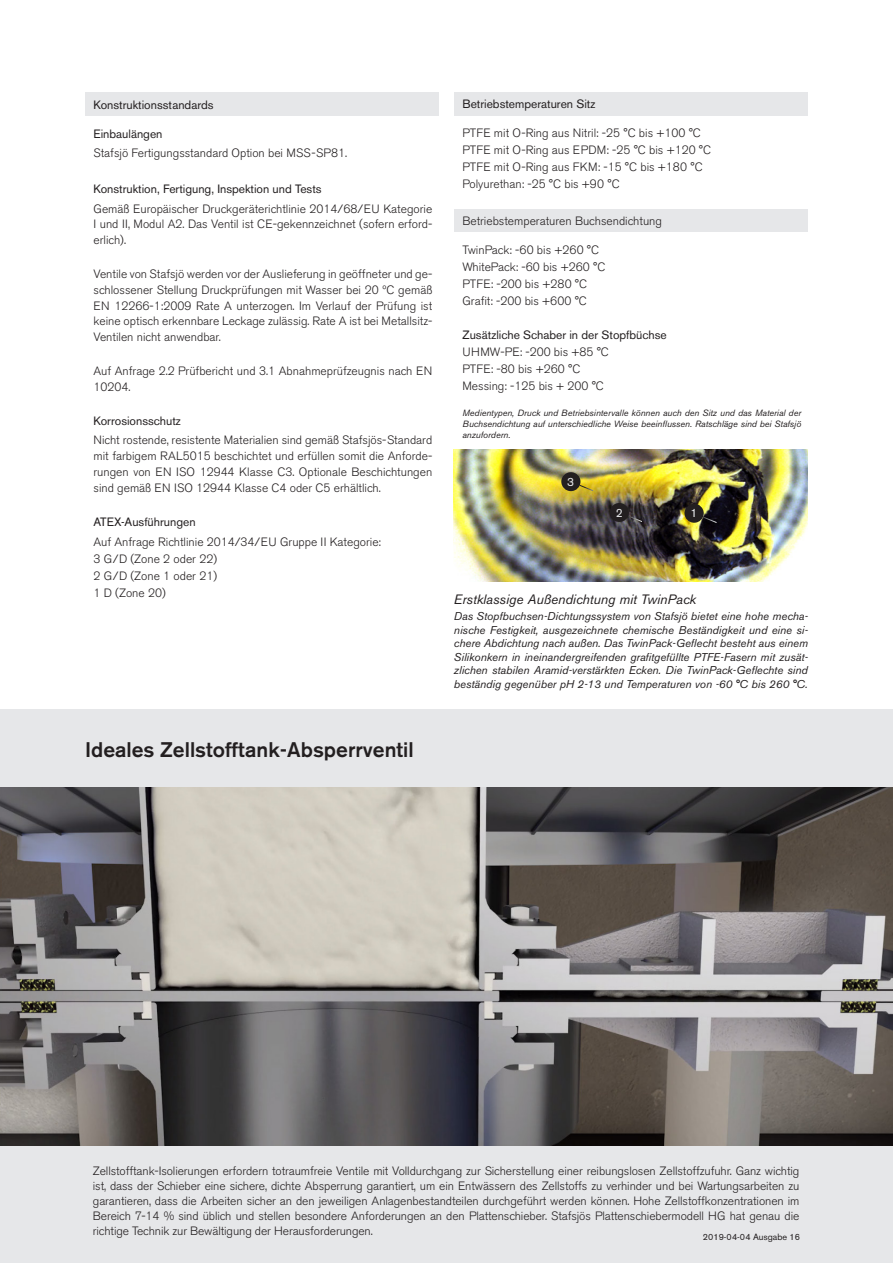
<style>
.page{position:relative;width:893px;height:1263px;background:#fff}
.page>*{position:absolute;margin:0;border:0;box-sizing:border-box;transform-origin:0 0}
.RUBRIK{font:500 21px "Akzidenz Grotesk BE";color:#231f20}
.Tabell_-_Brödtext{font:italic 13.5px "Akzidenz Grotesk BE";color:#231f20}
.Tabell_-_Brödtext-2{font:300 12px/15.8px "Akzidenz Grotesk BE";color:#231f20;text-align:justify}
.EN_-_Bildbrödtext{font:300 12px/15px "Akzidenz Grotesk BE";letter-spacing:-.005em;color:#231f20;text-align:justify}
.Tabell_-_GRÅ_RUTA_8{font:12px "Akzidenz Grotesk BE";color:#231f20}
.Tabell_-_Brödtext-3{font:12px "Akzidenz Grotesk BE";color:#231f20}
.RUBRIK-2{font:12px "Akzidenz Grotesk BE";color:#e6e7e9}
.Tabell_-_Brödtext-4{font:italic 11.25px/13.5px "Akzidenz Grotesk BE";color:#231f20;text-align:justify}
.Kursiv_text_6_pt{font:italic 9px/10.8px "Akzidenz Grotesk BE";color:#231f20;text-align:justify}
.t1{font:9px "Akzidenz Grotesk BE";color:#231f20}
</style>
<div class="page">
<div style="left:0;top:710px;width:893px;height:553px;background:#e6e7e9"></div>
<img style="left:0;top:788px;width:893px;height:357px">
<img style="left:454px;top:450px;width:354px;height:132px">
<div style="left:684px;top:504px;width:20px;height:19px;background:#231f20;border-radius:50%"></div>
<div style="left:610px;top:503px;width:19px;height:19px;background:#231f20;border-radius:50%"></div>
<div style="left:561px;top:472px;width:19px;height:19px;background:#231f20;border-radius:50%"></div>
<svg style="left:627px;top:515px;width:16px;height:8px"></svg>
<svg style="left:579px;top:484px;width:15px;height:8px"></svg>
<svg style="left:702px;top:516px;width:15px;height:7px"></svg>
<div style="left:85px;top:92px;width:353px;height:24px;background:#e6e7e9"></div>
<div style="left:454px;top:92px;width:353px;height:23px;background:#e6e7e9"></div>
<div style="left:454px;top:210px;width:353px;height:22px;background:#e6e7e9"></div>
<p class="Tabell_-_GRÅ_RUTA_8" style="left:94px;top:97px;width:122px">Konstruktionsstandards</p>
<p class="Tabell_-_GRÅ_RUTA_8" style="left:94px;top:126px;width:70px">Einbaulängen</p>
<p class="Tabell_-_Brödtext-2" style="left:94px;top:145px;width:255px">Stafsjö Fertigungsstandard Option bei MSS-SP81.</p>
<p class="Tabell_-_GRÅ_RUTA_8" style="left:94px;top:182px;width:230px">Konstruktion, Fertigung, Inspektion und Tests</p>
<p class="Tabell_-_Brödtext-2" style="left:94px;top:201px;width:340px">Gemäß Europäischer Druckgeräterichtlinie 2014/68/EU Kategorie I und II, Modul A2. Das Ventil ist CE-gekennzeichnet (sofern erford&shy;erlich).</p>
<p class="Tabell_-_Brödtext-2" style="left:94px;top:266px;width:340px">Ventile von Stafsjö werden vor der Auslieferung in geöffneter und ge&shy;schlossener Stellung Druckprüfungen mit Wasser bei 20 ºC gemäß EN 12266-1:2009 Rate A unterzogen. Im Verlauf der Prüfung ist keine optisch erkennbare Leckage zulässig. Rate A ist bei Metallsitz-Ventilen nicht anwendbar.</p>
<p class="Tabell_-_Brödtext-2" style="left:94px;top:363px;width:340px">Auf Anfrage 2.2 Prüfbericht und 3.1 Abnahmeprüfzeugnis nach EN<br>10204.</p>
<p class="Tabell_-_GRÅ_RUTA_8" style="left:94px;top:414px;width:89px">Korrosionsschutz</p>
<p class="Tabell_-_Brödtext-2" style="left:94px;top:433px;width:340px">Nicht rostende, resistente Materialien sind gemäß Stafsjös-Standard mit farbigem RAL5015 beschichtet und erfüllen somit die Anforde&shy;rungen von EN ISO 12944 Klasse C3. Optionale Beschichtungen sind gemäß EN ISO 12944 Klasse C4 oder C5 erhältlich.</p>
<p class="Tabell_-_GRÅ_RUTA_8" style="left:94px;top:515px;width:104px">ATEX-Ausführungen</p>
<p class="Tabell_-_Brödtext-2" style="left:94px;top:534px;width:289px">Auf Anfrage Richtlinie 2014/34/EU Gruppe II Kategorie:</p>
<p class="Tabell_-_Brödtext-2" style="left:94px;top:551px;width:125px">3 G/D (Zone 2 oder 22)</p>
<p class="Tabell_-_Brödtext-2" style="left:94px;top:568px;width:125px">2 G/D (Zone 1 oder 21)</p>
<p class="Tabell_-_Brödtext-2" style="left:94px;top:585px;width:74px">1 D (Zone 20)</p>
<p class="RUBRIK" style="left:85px;top:737px;width:330px">Ideales Zellstofftank-Absperrventil</p>
<p class="Tabell_-_GRÅ_RUTA_8" style="left:462px;top:97px;width:135px">Betriebstemperaturen Sitz</p>
<p class="Tabell_-_Brödtext-2" style="left:462px;top:125px;width:240px">PTFE mit O-Ring aus Nitril: -25 °C bis +100 °C</p>
<p class="Tabell_-_Brödtext-2" style="left:462px;top:142px;width:250px">PTFE mit O-Ring aus EPDM: -25 °C bis +120 °C</p>
<p class="Tabell_-_Brödtext-2" style="left:462px;top:159px;width:242px">PTFE mit O-Ring aus FKM: -15 °C bis +180 °C</p>
<p class="Tabell_-_Brödtext-2" style="left:462px;top:176px;width:159px">Polyurethan: -25 °C bis +90 °C</p>
<p class="Tabell_-_Brödtext-2" style="left:462px;top:214px;width:201px">Betriebstemperaturen Buchsendichtung</p>
<p class="Tabell_-_Brödtext-2" style="left:462px;top:242px;width:138px">TwinPack: -60 bis +260 °C</p>
<p class="Tabell_-_Brödtext-2" style="left:462px;top:259px;width:145px">WhitePack: -60 bis +260 °C</p>
<p class="Tabell_-_Brödtext-2" style="left:462px;top:276px;width:126px">PTFE: -200 bis +280 °C</p>
<p class="Tabell_-_Brödtext-2" style="left:462px;top:293px;width:126px">Grafit: -200 bis +600 °C</p>
<p class="Tabell_-_Brödtext-3" style="left:462px;top:328px;width:206px">Zusätzliche Schaber in der Stopfbüchse</p>
<p class="Tabell_-_Brödtext-2" style="left:462px;top:344px;width:148px">UHMW-PE: -200 bis +85 °C</p>
<p class="Tabell_-_Brödtext-2" style="left:462px;top:361px;width:119px">PTFE: -80 bis +260 °C</p>
<p class="Tabell_-_Brödtext-2" style="left:462px;top:378px;width:143px">Messing: -125 bis + 200 °C</p>
<p class="Kursiv_text_6_pt" style="left:462px;top:408px;width:340px">Medientypen, Druck und Betriebsintervalle können auch den Sitz und das Material der Buchsendichtung auf unterschiedliche Weise beeinflussen. Ratschläge sind bei Stafsjö anzufordern.</p>
<p class="RUBRIK-2" style="left:567px;top:474px;width:8px">3</p>
<p class="RUBRIK-2" style="left:616px;top:505px;width:8px">2</p>
<p class="RUBRIK-2" style="left:690px;top:506px;width:8px">1</p>
<p class="Tabell_-_Brödtext" style="left:454px;top:591px;width:243px">Erstklassige Außendichtung mit TwinPack</p>
<p class="Tabell_-_Brödtext-4" style="left:454px;top:610px;width:355px">Das Stopfbuchsen-Dichtungssystem von Stafsjö bietet eine hohe mecha&shy;nische Festigkeit, ausgezeichnete chemische Beständigkeit und eine si&shy;chere Abdichtung nach außen. Das TwinPack-Geflecht besteht aus einem Silikonkern in ineinandergreifenden grafitgefüllte PTFE-Fasern mit zusät&shy;zlichen stabilen Aramid-verstärkten Ecken. Die TwinPack-Geflechte sind beständig gegenüber pH 2-13 und Temperaturen von -60 °C bis 260 °C.</p>
<p class="EN_-_Bildbrödtext" style="left:93px;top:1164px;width:708px">Zellstofftank-Isolierungen erfordern totraumfreie Ventile mit Volldurchgang zur Sicherstellung einer reibungslosen Zellstoffzufuhr. Ganz wichtig ist, dass der Schieber eine sichere, dichte Absperrung garantiert, um ein Entwässern des Zellstoffs zu verhinder und bei Wartungsarbeiten zu garantieren, dass die Arbeiten sicher an den jeweiligen Anlagenbestandteilen durchgeführt werden können. Hohe Zellstoffkonzentrationen im Bereich 7-14 % sind üblich und stellen besondere Anforderungen an den Plattenschieber. Stafsjös Plattenschiebermodell HG hat genau die richtige Technik zur Bewältigung der Herausforderungen.</p>
<p class="t1" style="left:703px;top:1231px;width:99px">2019-04-04 Ausgabe 16</p>
</div>
